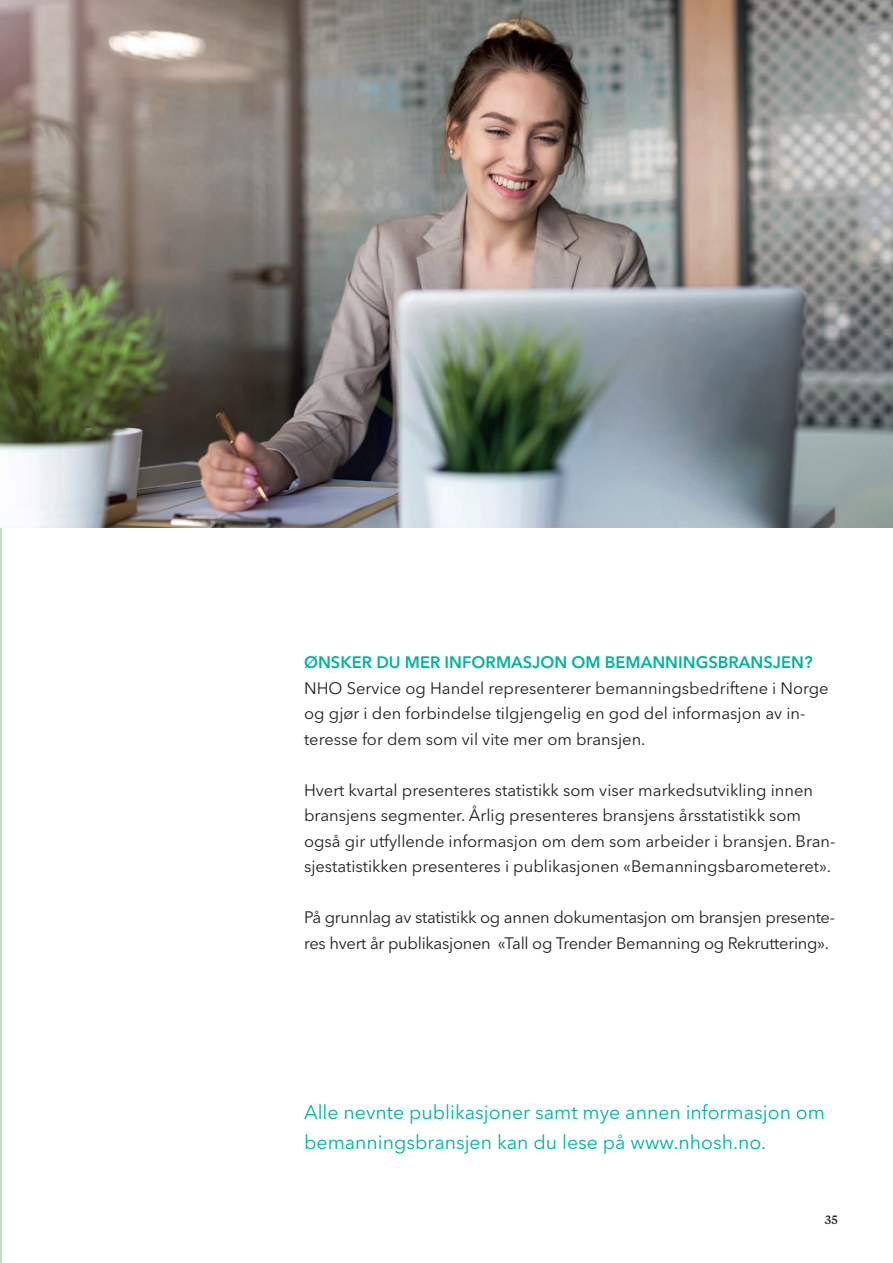
<style>
.page{position:relative;width:893px;height:1263px;background:#fff}
.page>*{position:absolute;margin:0;border:0;box-sizing:border-box;transform-origin:0 0}
.t1{font:19.5px/30px "Avenir Next LT Pro";color:#02b49b}
.t2{font:16.5px/25.5px "Avenir Next LT Pro";color:#231f20}
.t3{font:600 16.5px "Avenir Next LT Pro";color:#02b49b}
.t4{font:500 12px "Tiempos Text";color:#231f20}
</style>
<div class="page">
<hr style="left:0;top:0;width:1px;height:1263px;background:#bee0bf">
<img style="left:0;top:0;width:893px;height:527px">
<p class="t3" style="left:304px;top:653px;width:510px">ØNSKER DU MER INFORMASJON OM BEMANNINGSBRANSJEN?</p>
<p class="t2" style="left:304px;top:675px;width:526px">NHO Service og Handel representerer bemanningsbedriftene i Norge og gjør i den forbindelse tilgjengelig en god del informasjon av in&shy;teresse for dem som vil vite mer om bransjen.</p>
<p class="t2" style="left:304px;top:777px;width:533px">Hvert kvartal presenteres statistikk som viser markedsutvikling innen bransjens segmenter. Årlig presenteres bransjens årsstatistikk som også gir utfyllende informasjon om dem som arbeider i bransjen. Bran&shy;sjestatistikken presenteres i publikasjonen «Bemanningsbarometeret».</p>
<p class="t2" style="left:304px;top:905px;width:532px">På grunnlag av statistikk og annen dokumentasjon om bransjen presente&shy;res hvert år publikasjonen «Tall og Trender Bemanning og Rekruttering».</p>
<p class="t1" style="left:304px;top:1098px;width:522px">Alle nevnte publikasjoner samt mye annen informasjon om bemanningsbransjen kan du lese på www.nhosh.no.</p>
<p class="t4" style="left:825px;top:1211px;width:14px">35</p>
</div>
